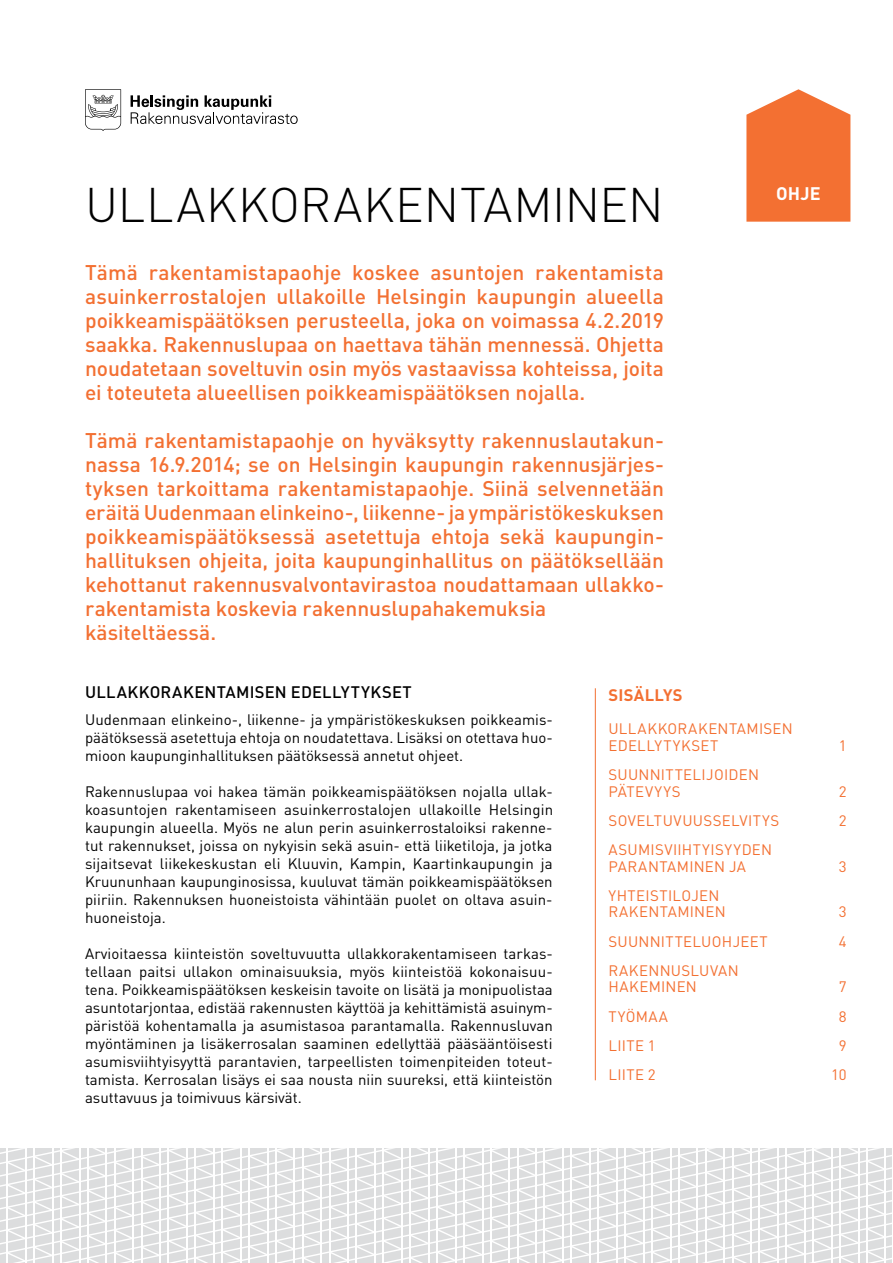
<style>
.page{position:relative;width:893px;height:1263px;background:#fff}
.page>*{position:absolute;margin:0;border:0;box-sizing:border-box;transform-origin:0 0}
.t1{font:300 48px "DINOT";letter-spacing:.005em;color:#000}
.t2{font:500 21px/24px "DINOT";color:#f37032;text-align:justify}
.t3{font:700 18px "DINOT";color:#fff}
.t4{font:500 16.5px "DINOT";letter-spacing:.02em;color:#000}
.t5{font:700 16.5px "DINOT";letter-spacing:.015em;color:#f37032}
.t6{font:15px/18px "DINOT";color:#000;text-align:justify}
.t7{font:15px/16.5px "DINOT";letter-spacing:.02em;color:#f37032}
</style>
<div class="page">
<svg style="left:0;top:1148px;width:892px;height:115px"></svg>
<svg style="left:131px;top:95px;width:167px;height:29px"></svg>
<svg style="left:85px;top:89px;width:36px;height:42px"></svg>
<svg style="left:746px;top:89px;width:104px;height:133px"></svg>
<hr style="left:595px;top:688px;width:1px;height:392px;background:#f37032">
<h1 class="t1" style="left:85px;top:175px;width:580px">ULLAKKORAKENTAMINEN</h1>
<p class="t2" style="left:85px;top:260px;width:580px">Tämä rakentamistapaohje koskee asuntojen rakentamista asuinkerrostalojen ullakoille Helsingin kaupungin alueella poikkeamispäätöksen perusteella, joka on voimassa 4.2.2019 saakka. Rakennuslupaa on haettava tähän mennessä. Ohjetta noudatetaan soveltuvin osin myös vastaavissa kohteissa, joita ei toteuteta alueellisen poikkeamispäätöksen nojalla.</p>
<p class="t2" style="left:85px;top:428px;width:580px;text-align:left">Tämä rakentamistapaohje on hyväksytty rakennuslautakun&shy;nassa 16.9.2014; se on Helsingin kaupungin rakennusjärjes&shy;tyksen tarkoittama rakentamistapaohje. Siinä selvennetään eräitä Uudenmaan elinkeino-, liikenne- ja ympäristökeskuksen poikkeamispäätöksessä asetettuja ehtoja sekä kaupungin&shy;hallituksen ohjeita, joita kaupunginhallitus on päätöksellään kehottanut rakennusvalvontavirastoa noudattamaan ullakko&shy;rakentamista koskevia rakennuslupahakemuksia käsiteltäessä.</p>
<p class="t3" style="left:776px;top:182px;width:46px">OHJE</p>
<p class="t4" style="left:85px;top:681px;width:328px">ULLAKKORAKENTAMISEN EDELLYTYKSET</p>
<p class="t6" style="left:85px;top:710px;width:469px">Uudenmaan elinkeino-, liikenne- ja ympäristökeskuksen poikkeamis&shy;päätöksessä asetettuja ehtoja on noudatettava. Lisäksi on otettava huo&shy;mioon kaupunginhallituksen päätöksessä annetut ohjeet.</p>
<p class="t6" style="left:85px;top:782px;width:470px">Rakennuslupaa voi hakea tämän poikkeamispäätöksen nojalla ullak&shy;koasuntojen rakentamiseen asuinkerrostalojen ullakoille Helsingin kaupungin alueella. Myös ne alun perin asuinkerrostaloiksi rakenne&shy;tut rakennukset, joissa on nykyisin sekä asuin- että liiketiloja, ja jotka sijaitsevat liikekeskustan eli Kluuvin, Kampin, Kaartinkaupungin ja Kruununhaan kaupunginosissa, kuuluvat tämän poikkeamispäätöksen piiriin. Rakennuksen huoneistoista vähintään puolet on oltava asuin&shy;huoneistoja.</p>
<p class="t6" style="left:85px;top:944px;width:469px">Arvioitaessa kiinteistön soveltuvuutta ullakkorakentamiseen tarkas&shy;tellaan paitsi ullakon ominaisuuksia, myös kiinteistöä kokonaisuu&shy;tena. Poikkeamispäätöksen keskeisin tavoite on lisätä ja monipuolistaa asuntotarjontaa, edistää rakennusten käyttöä ja kehittämistä asuinym&shy;päristöä kohentamalla ja asumistasoa parantamalla. Rakennusluvan myöntäminen ja lisäkerrosalan saaminen edellyttää pääsääntöisesti asumisviihtyisyyttä parantavien, tarpeellisten toimenpiteiden toteut&shy;tamista. Kerrosalan lisäys ei saa nousta niin suureksi, että kiinteistön asuttavuus ja toimivuus kärsivät.</p>
<p class="t5" style="left:608px;top:684px;width:76px">SISÄLLYS</p>
<p class="t7" style="left:608px;top:720px;width:186px">ULLAKKORAKENTAMISEN<br>EDELLYTYKSET</p>
<p class="t7" style="left:608px;top:766px;width:152px">SUUNNITTELIJOIDEN<br>PÄTEVYYS</p>
<p class="t7" style="left:839px;top:737px;width:9px">1</p>
<p class="t7" style="left:839px;top:783px;width:9px">2</p>
<p class="t7" style="left:608px;top:812px;width:172px">SOVELTUVUUSSELVITYS</p>
<p class="t7" style="left:839px;top:812px;width:9px">2</p>
<p class="t7" style="left:608px;top:841px;width:165px">ASUMISVIIHTYISYYDEN<br>PARANTAMINEN JA</p>
<p class="t7" style="left:839px;top:858px;width:9px">3</p>
<p class="t7" style="left:608px;top:887px;width:119px">YHTEISTILOJEN<br>RAKENTAMINEN</p>
<p class="t7" style="left:839px;top:903px;width:9px">3</p>
<p class="t7" style="left:608px;top:933px;width:161px">SUUNNITTELUOHJEET</p>
<p class="t7" style="left:839px;top:933px;width:9px">4</p>
<p class="t7" style="left:608px;top:962px;width:132px">RAKENNUSLUVAN<br>HAKEMINEN</p>
<p class="t7" style="left:839px;top:978px;width:9px">7</p>
<p class="t7" style="left:608px;top:1008px;width:61px">TYÖMAA</p>
<p class="t7" style="left:839px;top:1008px;width:9px">8</p>
<p class="t7" style="left:608px;top:1037px;width:49px">LIITE 1</p>
<p class="t7" style="left:839px;top:1037px;width:9px">9</p>
<p class="t7" style="left:608px;top:1066px;width:49px">LIITE 2</p>
<p class="t7" style="left:831px;top:1066px;width:17px">10</p>
</div>
